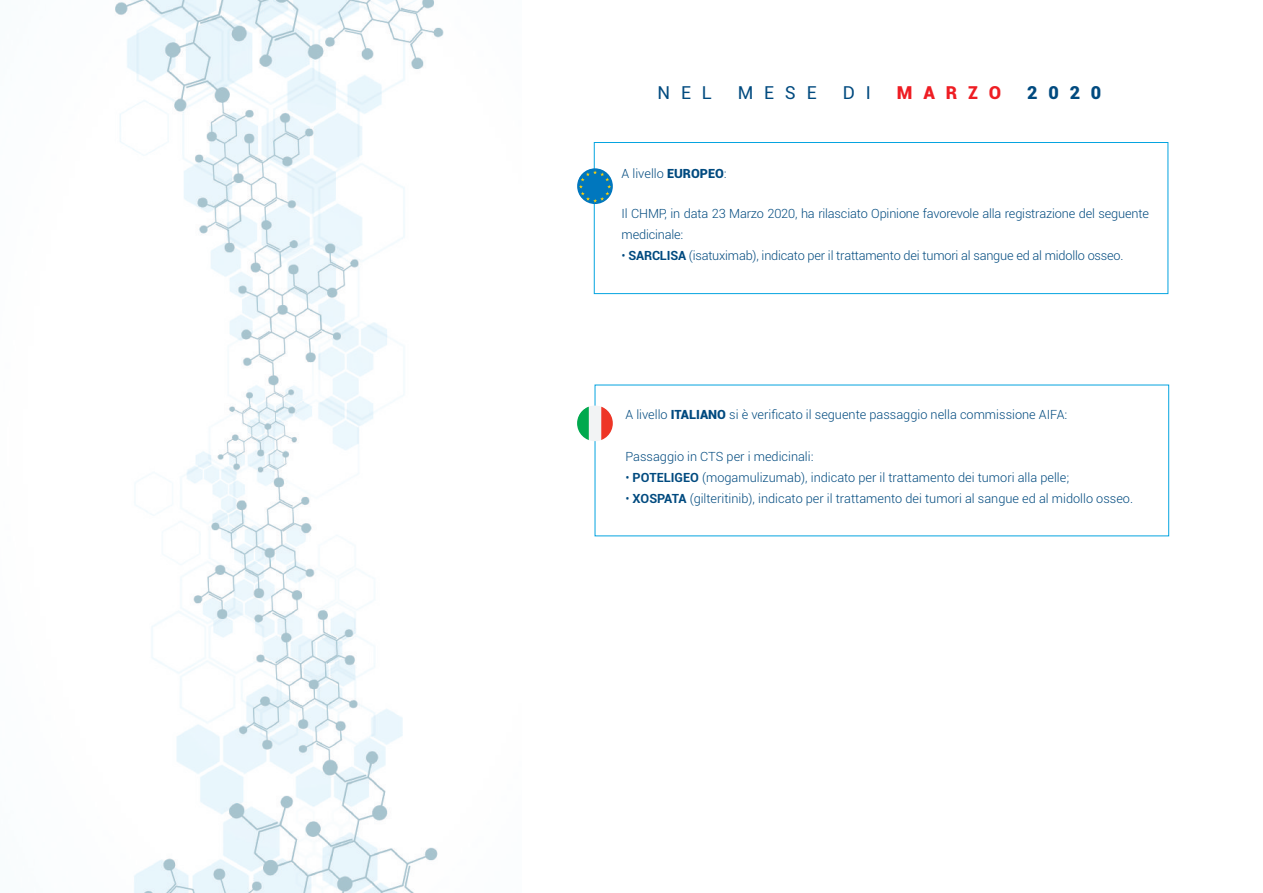
<style>
.page{position:relative;width:1263px;height:893px;background:#fff}
.page>*{position:absolute;margin:0;border:0;box-sizing:border-box;transform-origin:0 0}
.t1{font:18px "Roboto";letter-spacing:.6em;color:#004a7f}
.t2{font:900 18px "Roboto";letter-spacing:.6em;color:#ee1d23}
.t3{font:900 18px "Roboto";color:#004a7f}
.t4{font:300 12.75px/21px "Roboto";color:#004a7f}
.s1{font-weight:900}
.s2{font-weight:700}
</style>
<div class="page">
<div style="left:594px;top:142px;width:574px;height:152px;border:1px solid #05a4e0"></div>
<img style="left:115px;top:0;width:329px;height:893px">
<svg style="left:577px;top:168px;width:36px;height:36px"></svg>
<svg style="left:577px;top:405px;width:36px;height:36px"></svg>
<h1 class="t1" style="left:658px;top:82px;width:56px">NEL</h1>
<h1 class="t1" style="left:738px;top:82px;width:80px">MESE</h1>
<h1 class="t1" style="left:843px;top:82px;width:30px">D I</h1>
<h1 class="t2" style="left:897px;top:82px;width:106px">MARZO</h1>
<h1 class="t3" style="left:1027px;top:82px;width:76px">2020</h1>
<p class="t4" style="left:622px;top:163px;width:107px">A livello <span class="s1">EUROPEO</span>:</p>
<p class="t4" style="left:622px;top:203px;width:529px">Il CHMP, in data 23 Marzo 2020, ha rilasciato Opinione favorevole alla registrazione del seguente medicinale:</p>
<p class="t4" style="left:622px;top:245px;width:503px">• <span class="s2">SARCLISA</span> (isatuximab), indicato per il trattamento dei tumori al sangue ed al midollo osseo.</p>
<p class="t4" style="left:625px;top:404px;width:443px">A livello <span class="s1">ITALIANO</span> si è verificato il seguente passaggio nella commissione AIFA:</p>
<p class="t4" style="left:625px;top:446px;width:190px">Passaggio in CTS per i medicinali:</p>
<p class="t4" style="left:625px;top:467px;width:445px">• <span class="s2">POTELIGEO</span> (mogamulizumab), indicato per il trattamento dei tumori alla pelle;</p>
<p class="t4" style="left:625px;top:488px;width:509px">• <span class="s2">XOSPATA</span> (gilteritinib), indicato per il trattamento dei tumori al sangue ed al midollo osseo.</p>
</div>
